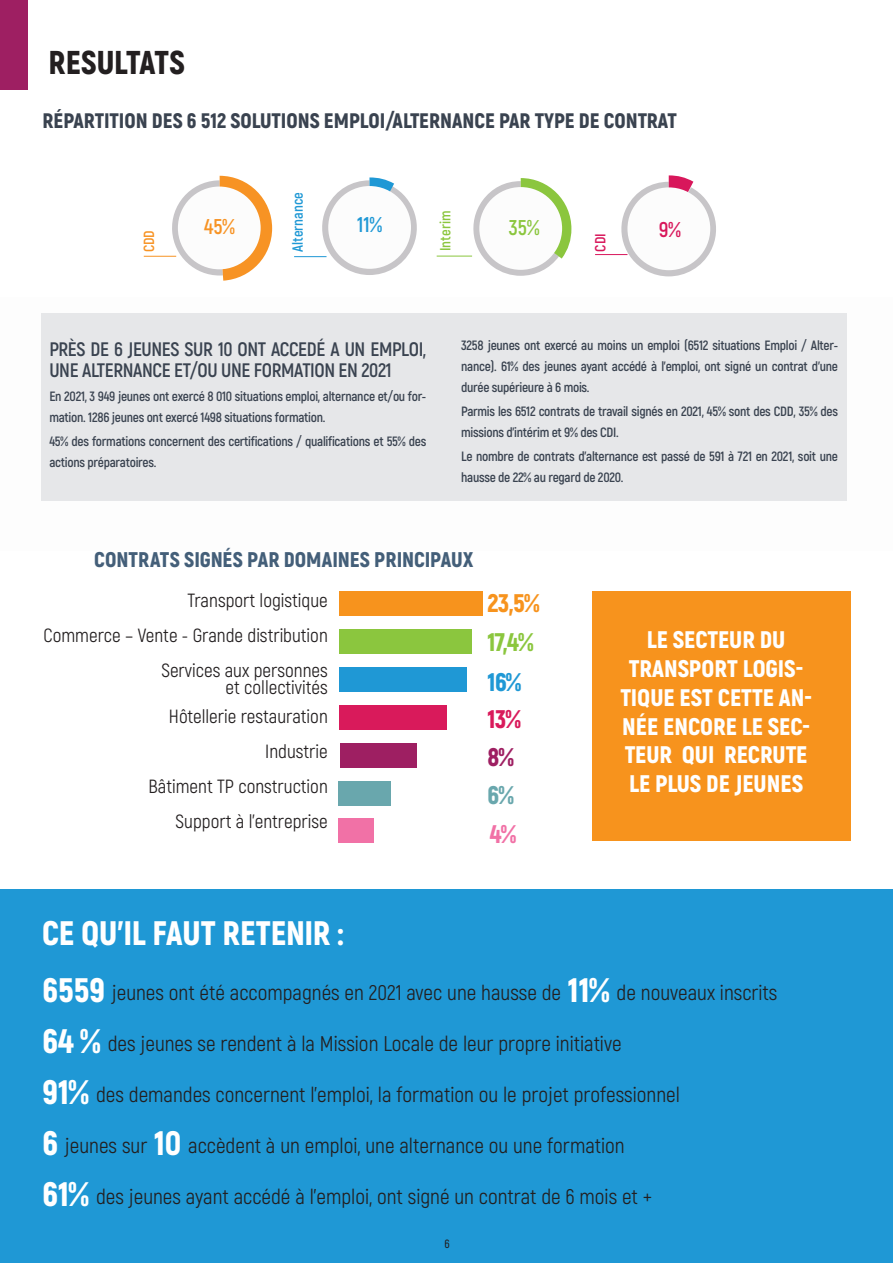
<style>
.page{position:relative;width:893px;height:1263px;background:#fff}
.page>*{position:absolute;margin:0;border:0;box-sizing:border-box;transform-origin:0 0}
.t1{font:900 33.9px "Akrobat";letter-spacing:-.005em;color:#fff}
.t2{font:900 33px "Akrobat";letter-spacing:-.005em;color:#231f20}
.t3{font:900 25.5px "Akrobat";color:#f7931d}
.t4{font:900 25.5px "Akrobat";color:#8bc63e}
.t5{font:900 25.5px "Akrobat";color:#1f98d5}
.t6{font:900 25.5px "Akrobat";color:#d91a5b}
.t7{font:900 25.5px "Akrobat";color:#f171a6}
.t8{font:900 25.5px "Akrobat";color:#69a7ad}
.t9{font:900 25.5px "Akrobat";color:#9e1f62}
.t10{font:900 24px/28.8px "Akrobat";color:#fff;text-align:center}
.t11{font:21.3px "Akrobat";color:#231f20}
.t12{font:900 21.3px "Akrobat";letter-spacing:-.005em;color:#445f79}
.t13{font:700 21.3px "Akrobat";color:#f79324}
.t14{font:700 21.3px "Akrobat";color:#8bc63e}
.t15{font:700 21.3px "Akrobat";color:#1f98d5}
.t16{font:700 21.3px "Akrobat";color:#d8175b}
.t17{font:900 21px "Akrobat";color:#3a4350}
.t18{font:700 19.5px/21px "Akrobat";letter-spacing:-.02em;color:#3a4350}
.t19{font:19.05px/35.1px "Akrobat";color:#231f20;text-align:right}
.t20{font:700 14.7px "Akrobat";color:#1f98d5}
.t21{font:700 14.7px "Akrobat";color:#8bc63e}
.t22{font:700 14.7px "Akrobat";color:#f79324}
.t23{font:700 14.7px "Akrobat";color:#d8175b}
.t24{font:700 13.5px/21px "Akrobat";letter-spacing:-.02em;color:#3a4350}
.t25{font:600 12px "Akrobat";color:#231f20}
.s1{font-weight:900;font-size:33.9px;color:#fff}
</style>
<div class="page">
<div style="left:0;top:889px;width:893px;height:374px;background:#1f98d5"></div>
<div style="left:339px;top:591px;width:143px;height:24px;background:#f7931d"></div>
<div style="left:339px;top:629px;width:133px;height:24px;background:#8bc63e"></div>
<div style="left:339px;top:667px;width:128px;height:24px;background:#1f98d5"></div>
<div style="left:341px;top:743px;width:76px;height:24px;background:#9e1f62"></div>
<div style="left:339px;top:781px;width:52px;height:24px;background:#69a7ad"></div>
<div style="left:339px;top:819px;width:35px;height:24px;background:#f171a6"></div>
<div style="left:339px;top:705px;width:107px;height:24px;background:#d91a5b"></div>
<div style="left:0;top:0;width:28px;height:90px;background:#9e1f62"></div>
<div style="left:41px;top:313px;width:805px;height:188px;background:#e6e7e9"></div>
<svg style="left:170px;top:176px;width:102px;height:105px"></svg>
<div style="left:178px;top:187px;width:83px;height:82px;background:#fcfcfc;border-radius:50%"></div>
<hr style="left:144px;top:256px;width:32px;height:1px;background:#f79324">
<svg style="left:467px;top:178px;width:104px;height:98px"></svg>
<div style="left:479px;top:187px;width:83px;height:83px;background:#fcfcfc;border-radius:50%"></div>
<hr style="left:437px;top:256px;width:35px;height:1px;background:#8bc63e">
<svg style="left:315px;top:177px;width:102px;height:98px"></svg>
<div style="left:328px;top:186px;width:83px;height:83px;background:#fcfcfc;border-radius:50%"></div>
<hr style="left:294px;top:256px;width:33px;height:1px;background:#1f98d5">
<svg style="left:615px;top:175px;width:101px;height:101px"></svg>
<div style="left:627px;top:187px;width:83px;height:83px;background:#fcfcfc;border-radius:50%"></div>
<hr style="left:595px;top:254px;width:32px;height:1px;background:#d8175b">
<div style="left:592px;top:592px;width:258px;height:249px;background:#f7931d"></div>
<h2 class="t2" style="left:49px;top:41px;width:138px">RESULTATS</h2>
<h3 class="t17" style="left:43px;top:107px;width:636px">RÉPARTITION DES 6 512 SOLUTIONS EMPLOI/ALTERNANCE PAR TYPE DE CONTRAT</h3>
<p class="t22" style="left:140px;top:252px;width:24px;rotate:-90deg">CDD</p>
<h3 class="t13" style="left:204px;top:214px;width:32px">45%</h3>
<p class="t20" style="left:289px;top:252px;width:61px;rotate:-90deg">Alternance</p>
<h3 class="t15" style="left:357px;top:211px;width:27px">11%</h3>
<p class="t21" style="left:436px;top:251px;width:42px;rotate:-90deg">Interim</p>
<h3 class="t14" style="left:509px;top:214px;width:32px">35%</h3>
<p class="t23" style="left:591px;top:252px;width:20px;rotate:-90deg">CDI</p>
<h3 class="t16" style="left:659px;top:216px;width:24px">9%</h3>
<h3 class="t18" style="left:49px;top:338px;width:378px">PRÈS DE 6 JEUNES SUR 10 ONT ACCEDÉ A UN EMPLOI,<br>UNE ALTERNANCE ET/OU UNE FORMATION EN 2021</h3>
<p class="t24" style="left:49px;top:385px;width:378px">En 2021, 3 949 jeunes ont exercé 8 010 situations emploi, alternance et/ou for&shy;mation. 1286 jeunes ont exercé 1498 situations formation.</p>
<p class="t24" style="left:49px;top:430px;width:378px">45% des formations concernent des certifications / qualifications et 55% des actions préparatoires.</p>
<p class="t24" style="left:461px;top:335px;width:378px;text-align:justify">3258 jeunes ont exercé au moins un emploi (6512 situations Emploi / Alter&shy;nance). 61% des jeunes ayant accédé à l’emploi, ont signé un contrat d’une durée supérieure à 6 mois.</p>
<p class="t24" style="left:461px;top:401px;width:378px">Parmis les 6512 contrats de travail signés en 2021, 45% sont des CDD, 35% des missions d’intérim et 9% des CDI.</p>
<p class="t24" style="left:461px;top:446px;width:378px">Le nombre de contrats d’alternance est passé de 591 à 721 en 2021, soit une hausse de 22% au regard de 2020.</p>
<h3 class="t12" style="left:94px;top:546px;width:381px">CONTRATS SIGNÉS PAR DOMAINES PRINCIPAUX</h3>
<h3 class="t19" style="left:44px;top:583px;width:286px">Transport logistique<br>Commerce – Vente - Grande distribution<br>Services aux personnes</h3>
<h3 class="t19" style="left:169px;top:673px;width:160px;line-height:29px">et collectivités<br>Hôtellerie restauration</h3>
<h3 class="t19" style="left:149px;top:734px;width:181px">Industrie<br>Bâtiment TP construction<br>Support à l’entreprise</h3>
<h3 class="t3" style="left:488px;top:587px;width:54px">23,5%</h3>
<h3 class="t4" style="left:488px;top:625px;width:48px">17,4%</h3>
<h3 class="t5" style="left:488px;top:665px;width:36px">16%</h3>
<h3 class="t6" style="left:488px;top:702px;width:35px">13%</h3>
<h3 class="t9" style="left:488px;top:741px;width:28px">8%</h3>
<h3 class="t8" style="left:488px;top:778px;width:28px">6%</h3>
<h3 class="t7" style="left:490px;top:817px;width:28px">4%</h3>
<h3 class="t10" style="left:620px;top:625px;width:193px">LE SECTEUR DU<br>TRANSPORT LOGIS-<br>TIQUE EST CETTE AN-<br>NÉE ENCORE LE SEC-<br>TEUR QUI RECRUTE<br>LE PLUS DE JEUNES</h3>
<h1 class="t1" style="left:42px;top:911px;width:303px">CE QU’IL FAUT RETENIR :</h1>
<h3 class="t11" style="left:43px;top:979px;width:736px"><span class="s1">6559</span> jeunes ont été accompagnés en 2021 avec une hausse de <span class="s1">11%</span> de nouveaux inscrits</h3>
<h3 class="t11" style="left:43px;top:1030px;width:581px"><span class="s1">64 %</span> des jeunes se rendent à la Mission Locale de leur propre initiative</h3>
<h3 class="t11" style="left:43px;top:1082px;width:639px"><span class="s1">91%</span> des demandes concernent l’emploi, la formation ou le projet professionnel</h3>
<h3 class="t11" style="left:43px;top:1133px;width:584px"><span class="s1">6</span> jeunes sur <span class="s1">10</span> accèdent à un emploi, une alternance ou une formation</h3>
<h3 class="t11" style="left:43px;top:1184px;width:611px"><span class="s1">61%</span> des jeunes ayant accédé à l’emploi, ont signé un contrat de 6 mois et +</h3>
<p class="t25" style="left:445px;top:1236px;width:7px">6</p>
</div>
